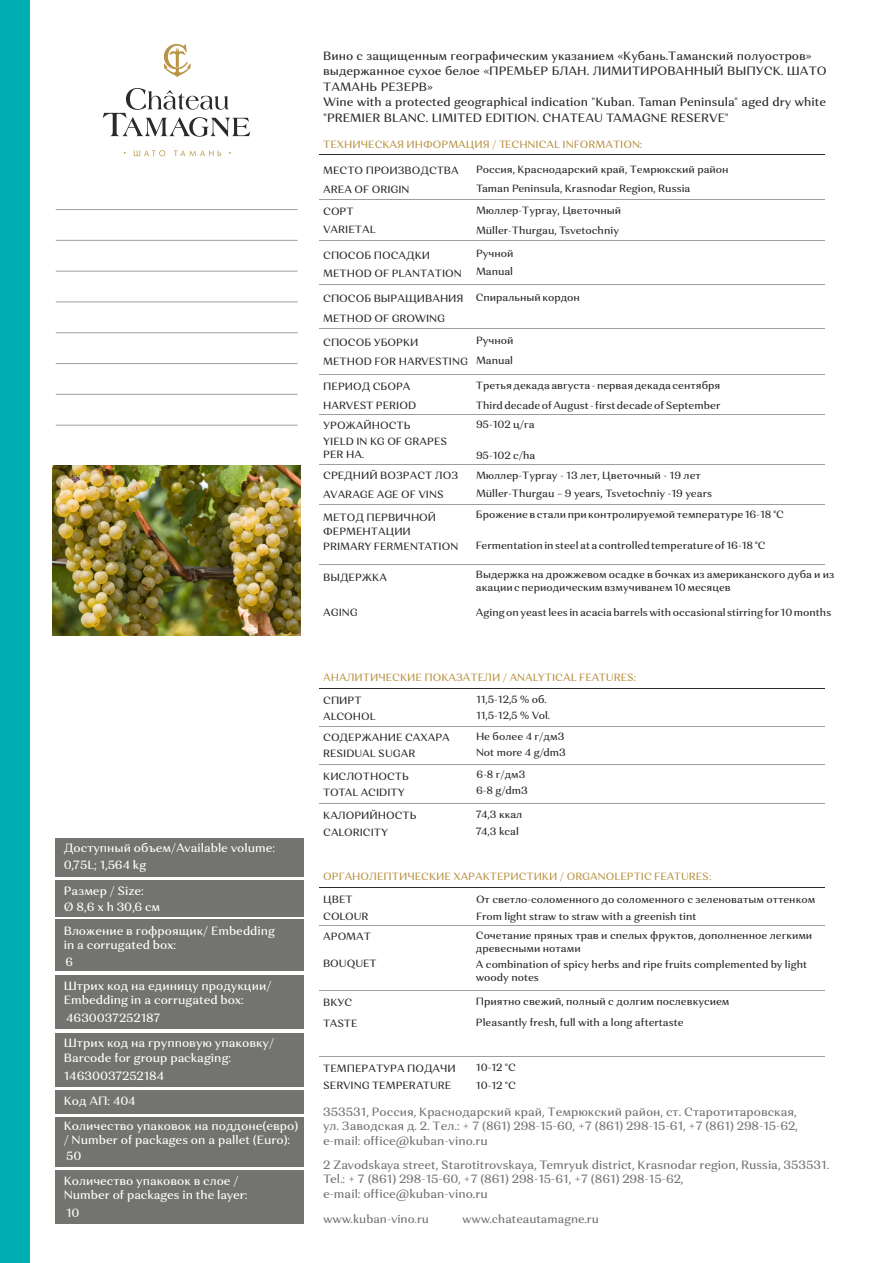
<style>
.page{position:relative;width:893px;height:1263px;background:#fff}
.page>*{position:absolute;margin:0;border:0;box-sizing:border-box;transform-origin:0 0}
.t1{font:500 12px/14.5px "Orchidea Pro";color:#fff}
.t2{font:500 12px/14.5px "Orchidea Pro";color:#737370;text-align:justify}
.t3{font:500 12px/15.6px "Orchidea Pro";color:#2b2929}
.t4{font:500 11.7px "Orchidea Pro";color:#737370}
.t5{font:500 10.5px/12.8px "Orchidea Pro";color:#2b2929}
.t6{font:500 10.5px "Orchidea Pro";color:#ba9445}
</style>
<div class="page">
<div style="left:0;top:0;width:30px;height:1263px;background:#00adb3"></div>
<hr style="left:319px;top:154px;width:505px;height:1px;background:#2b2929">
<hr style="left:319px;top:240px;width:505px;height:1px;background:#9e9e9e">
<hr style="left:319px;top:285px;width:505px;height:1px;background:#9e9e9e">
<hr style="left:319px;top:328px;width:505px;height:1px;background:#9e9e9e">
<hr style="left:319px;top:374px;width:505px;height:1px;background:#9e9e9e">
<hr style="left:319px;top:464px;width:505px;height:1px;background:#9e9e9e">
<hr style="left:319px;top:199px;width:505px;height:1px;background:#9e9e9e">
<hr style="left:319px;top:504px;width:505px;height:1px;background:#9e9e9e">
<hr style="left:319px;top:414px;width:505px;height:1px;background:#9e9e9e">
<hr style="left:319px;top:564px;width:505px;height:1px;background:#9e9e9e">
<hr style="left:319px;top:688px;width:505px;height:1px;background:#2b2929">
<hr style="left:319px;top:764px;width:505px;height:1px;background:#9e9e9e">
<hr style="left:319px;top:804px;width:505px;height:1px;background:#9e9e9e">
<hr style="left:319px;top:726px;width:505px;height:1px;background:#9e9e9e">
<hr style="left:319px;top:887px;width:505px;height:1px;background:#2b2929">
<hr style="left:319px;top:990px;width:505px;height:1px;background:#9e9e9e">
<hr style="left:319px;top:1056px;width:505px;height:1px;background:#9e9e9e">
<hr style="left:319px;top:925px;width:505px;height:1px;background:#9e9e9e">
<svg style="left:103px;top:88px;width:147px;height:49px"></svg>
<svg style="left:134px;top:150px;width:31px;height:6px"></svg>
<svg style="left:174px;top:150px;width:47px;height:6px"></svg>
<svg style="left:164px;top:44px;width:27px;height:33px"></svg>
<hr style="left:56px;top:209px;width:242px;height:1px;background:#9e9e9e">
<hr style="left:56px;top:240px;width:242px;height:1px;background:#9e9e9e">
<hr style="left:56px;top:271px;width:242px;height:1px;background:#9e9e9e">
<hr style="left:56px;top:301px;width:242px;height:1px;background:#9e9e9e">
<hr style="left:56px;top:332px;width:242px;height:1px;background:#9e9e9e">
<hr style="left:56px;top:363px;width:242px;height:1px;background:#9e9e9e">
<hr style="left:56px;top:394px;width:242px;height:1px;background:#9e9e9e">
<hr style="left:56px;top:425px;width:242px;height:1px;background:#9e9e9e">
<div style="left:55px;top:880px;width:249px;height:37px;background:#737370"></div>
<div style="left:55px;top:920px;width:249px;height:51px;background:#737370"></div>
<div style="left:55px;top:975px;width:249px;height:53px;background:#737370"></div>
<div style="left:55px;top:1033px;width:249px;height:53px;background:#737370"></div>
<div style="left:55px;top:1090px;width:249px;height:23px;background:#737370"></div>
<div style="left:55px;top:1117px;width:249px;height:50px;background:#737370"></div>
<div style="left:55px;top:1171px;width:249px;height:53px;background:#737370"></div>
<div style="left:55px;top:839px;width:249px;height:38px;background:#737370"></div>
<img style="left:52px;top:465px;width:249px;height:171px">
<p class="t1" style="left:64px;top:841px;width:213px;line-height:17px">Доступный объем/Available volume:<br>0,75L; 1,564 kg</p>
<p class="t1" style="left:64px;top:884px;width:98px;line-height:15.8px">Размер / Size:<br>Ø 8,6 х h 30,6 см</p>
<p class="t1" style="left:64px;top:924px;width:213px">Вложение в гофроящик/ Embedding in a corrugated box:</p>
<p class="t1" style="left:64px;top:951px;width:209px;line-height:23.4px">6<br>Штрих код на единицу продукции/</p>
<p class="t1" style="left:64px;top:992px;width:182px;line-height:17.9px">Embedding in a corrugated box:<br>4630037252187</p>
<p class="t1" style="left:64px;top:1037px;width:212px">Штрих код на групповую упаковку/<br>Barcode for group packaging:</p>
<p class="t1" style="left:64px;top:1064px;width:236px;line-height:25px">14630037252184<br>Код АП: 404<br>Количество упаковок на поддоне(евро)</p>
<p class="t1" style="left:64px;top:1133px;width:228px;line-height:15.8px">/ Number of packages on a pallet (Euro):<br>50</p>
<p class="t1" style="left:64px;top:1174px;width:185px">Количество упаковок в слое /<br>Number of packages in the layer:</p>
<p class="t1" style="left:66px;top:1206px;width:15px">10</p>
<p class="t3" style="left:323px;top:49px;width:505px">Вино с защищенным географическим указанием «Кубань.Таманский полуостров» выдержанное сухое белое «ПРЕМЬЕР БЛАН. ЛИМИТИРОВАННЫЙ ВЫПУСК. ШАТО ТАМАНЬ РЕЗЕРВ»<br>Wine with a protected geographical indication "Kuban. Taman Peninsula" aged dry white "PREMIER BLANC. LIMITED EDITION. CHATEAU TAMAGNE RESERVE"</p>
<p class="t6" style="left:323px;top:139px;width:320px">ТЕХНИЧЕСКАЯ ИНФОРМАЦИЯ / TECHNICAL INFORMATION:</p>
<p class="t5" style="left:323px;top:165px;width:137px">МЕСТО ПРОИЗВОДСТВА</p>
<p class="t5" style="left:476px;top:164px;width:254px">Россия, Краснодарский край, Темрюкский район</p>
<p class="t5" style="left:323px;top:184px;width:88px">AREA OF ORIGIN</p>
<p class="t5" style="left:323px;top:204px;width:54px;line-height:17.4px">СОРТ<br>VARIETAL</p>
<p class="t5" style="left:323px;top:248px;width:140px;line-height:17.7px">СПОСОБ ПОСАДКИ<br>METHOD OF PLANTATION</p>
<p class="t5" style="left:323px;top:289px;width:142px;line-height:20.1px">СПОСОБ ВЫРАЩИВАНИЯ<br>METHOD OF GROWING</p>
<p class="t5" style="left:323px;top:356px;width:146px">METHOD FOR HARVESTING</p>
<p class="t5" style="left:323px;top:336px;width:97px">СПОСОБ УБОРКИ</p>
<p class="t5" style="left:323px;top:377px;width:95px;line-height:19.5px">ПЕРИОД СБОРА<br>HARVEST PERIOD<br>УРОЖАЙНОСТЬ</p>
<p class="t5" style="left:323px;top:435px;width:125px;line-height:13.5px">YIELD IN KG OF GRAPES<br>PER HA.</p>
<p class="t5" style="left:323px;top:470px;width:136px">СРЕДНИЙ ВОЗРАСТ ЛОЗ</p>
<p class="t5" style="left:323px;top:488px;width:122px">AVARAGE AGE OF VINS</p>
<p class="t5" style="left:323px;top:512px;width:115px;line-height:13.5px">МЕТОД ПЕРВИЧНОЙ<br>ФЕРМЕНТАЦИИ</p>
<p class="t5" style="left:323px;top:541px;width:137px">PRIMARY FERMENTATION</p>
<p class="t5" style="left:323px;top:572px;width:65px">ВЫДЕРЖКА</p>
<p class="t5" style="left:323px;top:607px;width:36px">AGING</p>
<p class="t5" style="left:476px;top:183px;width:216px">Taman Peninsula, Krasnodar Region, Russia</p>
<p class="t5" style="left:476px;top:205px;width:147px">Мюллер-Тургау, Цветочный</p>
<p class="t5" style="left:476px;top:225px;width:144px">Müller-Thurgau, Tsvetochniy</p>
<p class="t5" style="left:476px;top:248px;width:39px">Ручной</p>
<p class="t5" style="left:476px;top:292px;width:106px">Спиральный кордон</p>
<p class="t5" style="left:476px;top:335px;width:39px">Ручной</p>
<p class="t5" style="left:476px;top:266px;width:39px">Manual</p>
<p class="t5" style="left:476px;top:355px;width:39px">Manual</p>
<p class="t5" style="left:476px;top:379px;width:246px">Третья декада августа - первая декада сентября</p>
<p class="t5" style="left:476px;top:419px;width:60px">95-102 ц/га</p>
<p class="t5" style="left:476px;top:449px;width:61px">95-102 c/ha</p>
<p class="t5" style="left:476px;top:400px;width:246px">Third decade of August - first decade of September</p>
<p class="t5" style="left:476px;top:469px;width:226px">Мюллер-Тургау - 13 лет, Цветочный - 19 лет</p>
<p class="t5" style="left:476px;top:488px;width:238px">Müller-Thurgau – 9 years, Tsvetochniy -19 years</p>
<p class="t5" style="left:476px;top:509px;width:310px">Брожение в стали при контролируемой температуре 16-18 °C</p>
<p class="t5" style="left:476px;top:540px;width:291px">Fermentation in steel at a controlled temperature of 16-18 °C</p>
<p class="t5" style="left:476px;top:569px;width:360px">Выдержка на дрожжевом осадке в бочках из американского дуба и из акации с периодическим взмучиванем 10 месяцев</p>
<p class="t5" style="left:476px;top:607px;width:357px">Aging on yeast lees in acacia barrels with occasional stirring for 10 months</p>
<p class="t6" style="left:323px;top:673px;width:314px">АНАЛИТИЧЕСКИЕ ПОКАЗАТЕЛИ / ANALYTICAL FEATURES:</p>
<p class="t5" style="left:476px;top:694px;width:72px">11,5-12,5 % об.</p>
<p class="t5" style="left:323px;top:693px;width:54px;line-height:16.2px">СПИРТ<br>ALCOHOL</p>
<p class="t5" style="left:476px;top:710px;width:76px">11,5-12,5 % Vol.</p>
<p class="t5" style="left:476px;top:747px;width:91px">Not more 4 g/dm3</p>
<p class="t5" style="left:476px;top:785px;width:53px">6-8 g/dm3</p>
<p class="t5" style="left:476px;top:826px;width:45px">74,3 kcal</p>
<p class="t6" style="left:323px;top:872px;width:390px">ОРГАНОЛЕПТИЧЕСКИЕ ХАРАКТЕРИСТИКИ / ORGANOLEPTIC FEATURES:</p>
<p class="t5" style="left:323px;top:732px;width:128px">СОДЕРЖАНИЕ САХАРА</p>
<p class="t5" style="left:476px;top:731px;width:90px">Не более 4 г/дм3</p>
<p class="t5" style="left:323px;top:748px;width:94px">RESIDUAL SUGAR</p>
<p class="t5" style="left:477px;top:769px;width:50px">6-8 г/дм3</p>
<p class="t5" style="left:476px;top:809px;width:48px">74,3 ккал</p>
<p class="t5" style="left:323px;top:770px;width:87px;line-height:15.6px">КИСЛОТНОСТЬ<br>TOTAL ACIDITY</p>
<p class="t5" style="left:323px;top:808px;width:95px;line-height:16.6px">КАЛОРИЙНОСТЬ<br>CALORICITY</p>
<p class="t5" style="left:323px;top:892px;width:47px;line-height:16.2px">ЦВЕТ<br>COLOUR</p>
<p class="t5" style="left:323px;top:931px;width:49px">АРОМАТ</p>
<p class="t5" style="left:323px;top:958px;width:55px">BOUQUET</p>
<p class="t5" style="left:323px;top:993px;width:36px;line-height:20.5px">ВКУС<br>TASTE</p>
<p class="t5" style="left:476px;top:893px;width:341px">От светло-соломенного до соломенного с зеленоватым оттенком</p>
<p class="t5" style="left:476px;top:911px;width:222px">From light straw to straw with a greenish tint</p>
<p class="t5" style="left:476px;top:959px;width:333px">A combination of spicy herbs and ripe fruits complemented by light woody notes</p>
<p class="t5" style="left:476px;top:1017px;width:209px">Pleasantly fresh, full with a long aftertaste</p>
<p class="t5" style="left:476px;top:930px;width:338px">Сочетание пряных трав и спелых фруктов, дополненное легкими древесными нотами</p>
<p class="t5" style="left:476px;top:995px;width:255px">Приятно свежий, полный с долгим послевкусием</p>
<p class="t5" style="left:323px;top:1061px;width:134px;line-height:16.6px">ТЕМПЕРАТУРА ПОДАЧИ<br>SERVING TEMPERATURE</p>
<p class="t5" style="left:476px;top:1060px;width:41px;line-height:17.2px">10-12 °C<br>10-12 °C</p>
<p class="t2" style="left:323px;top:1105px;width:476px">353531, Россия, Краснодарский край, Темрюкский район, ст. Старотитаровская, ул. Заводская д. 2. Тел.: + 7 (861) 298-15-60, +7 (861) 298-15-61, +7 (861) 298-15-62, e-mail: office@kuban-vino.ru</p>
<p class="t2" style="left:323px;top:1158px;width:508px;text-align:left">2 Zavodskaya street, Starotitrovskaya, Temryuk district, Krasnodar region, Russia, 353531.<br>Tel.: + 7 (861) 298-15-60, +7 (861) 298-15-61, +7 (861) 298-15-62,<br>e-mail: office@kuban-vino.ru</p>
<p class="t4" style="left:323px;top:1214px;width:107px">www.kuban-vino.ru</p>
<p class="t4" style="left:462px;top:1214px;width:138px">www.chateautamagne.ru</p>
</div>
